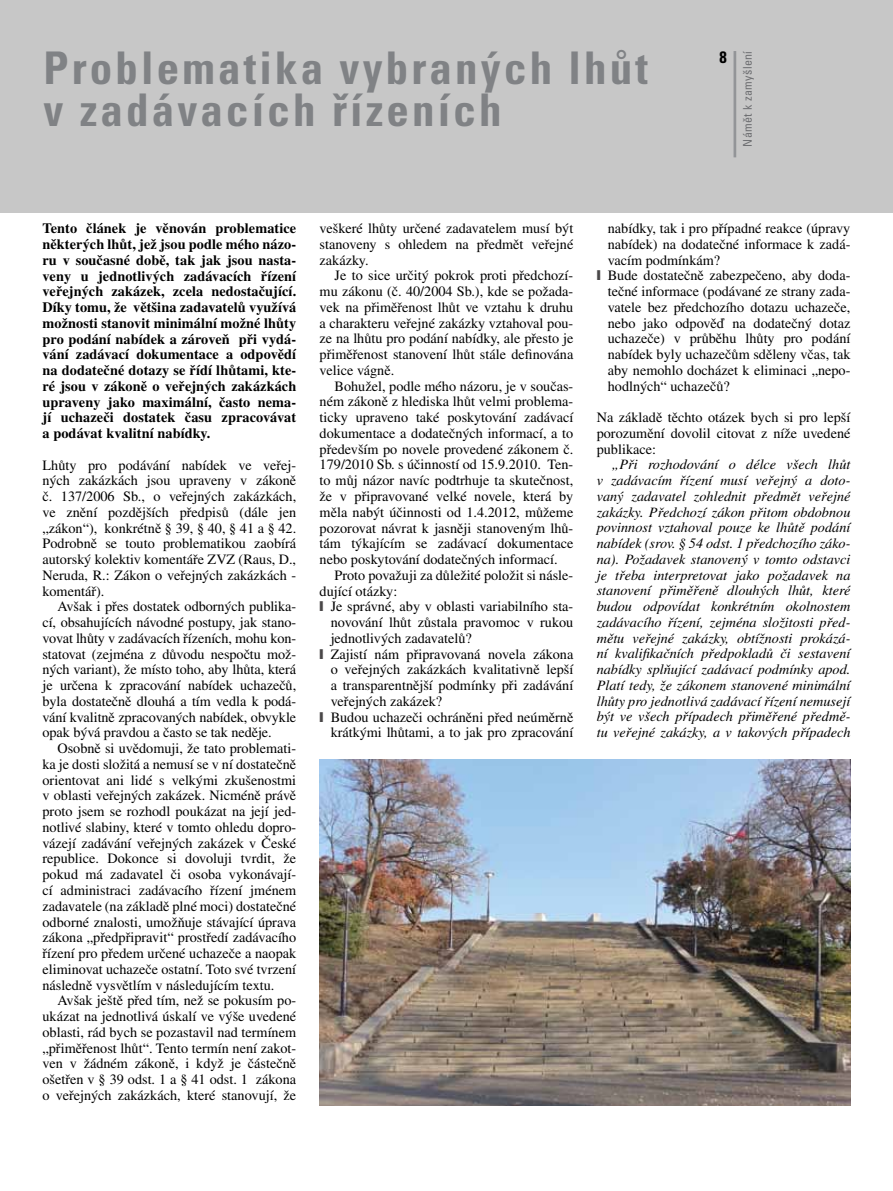
<style>
.page{position:relative;width:893px;height:1191px;background:#fff}
.page>*{position:absolute;margin:0;border:0;box-sizing:border-box;transform-origin:0 0}
.t1{font:700 condensed 45px/42px "Univers OT";letter-spacing:.07em;color:#808285}
.t2{font:700 condensed 16.5px "Univers OT";color:#000}
.t3{font:14.25px/15.8px "Times LT Std";color:#000;text-align:justify}
.t4{font:italic 14.25px/15.8px "Times LT Std";color:#000;text-align:justify}
.t5{font:700 14.25px/15.8px "Times LT Std";letter-spacing:.005em;color:#000;text-align:justify}
.t6{font:condensed 12px "Univers OT";letter-spacing:.03em;color:#6d6e71}
</style>
<div class="page">
<div style="left:0;top:0;width:893px;height:213px;background:#c7c7c7"></div>
<hr style="left:733px;top:51px;width:3px;height:106px;background:#939598">
<img style="left:320px;top:759px;width:530px;height:347px">
<h1 class="t1" style="left:44px;top:47px;width:606px">Problematika vybraných lhůt v zadávacích řízeních</h1>
<p class="t2" style="left:720px;top:48px;width:9px">8</p>
<p class="t6" style="left:741px;top:147px;width:97px;rotate:-90deg">Námět k zamyšlení</p>
<p class="t5" style="left:43px;top:221px;width:255px">Tento článek je věnován problematice některých lhůt, jež jsou podle mého názo&shy;ru v současné době, tak jak jsou nasta&shy;veny u jednotlivých zadávacích řízení veřejných zakázek, zcela nedostačující.<br>Díky tomu, že většina zadavatelů využívá možnosti stanovit minimální možné lhůty pro podání nabídek a zároveň při vydá&shy;vání zadávací dokumentace a odpovědí na dodatečné dotazy se řídí lhůtami, kte&shy;ré jsou v zákoně o veřejných zakázkách upraveny jako maximální, často nema&shy;jí uchazeči dostatek času zpracovávat a podávat kvalitní nabídky.</p>
<p class="t3" style="left:43px;top:457px;width:255px">Lhůty pro podávání nabídek ve veřej&shy;ných zakázkách jsou upraveny v zákoně č. 137/2006 Sb., o veřejných zakázkách, ve znění pozdějších předpisů (dále jen „zákon“), konkrétně § 39, § 40, § 41 a § 42.<br>Podrobně se touto problematikou zaobírá autorský kolektiv komentáře ZVZ (Raus, D., Neruda, R.: Zákon o veřejných zakázkách - komentář).</p>
<p class="t3" style="left:43px;top:599px;width:255px;text-indent:15px">Avšak i přes dostatek odborných publika&shy;cí, obsahujících návodné postupy, jak stano&shy;vovat lhůty v zadávacích řízeních, mohu kon&shy;statovat (zejména z důvodu nespočtu mož&shy;ných variant), že místo toho, aby lhůta, která je určena k zpracování nabídek uchazečů, byla dostatečně dlouhá a tím vedla k podá&shy;vání kvalitně zpracovaných nabídek, obvykle opak bývá pravdou a často se tak neděje.</p>
<p class="t3" style="left:43px;top:740px;width:255px;text-indent:15px">Osobně si uvědomuji, že tato problemati&shy;ka je dosti složitá a nemusí se v ní dostatečně orientovat ani lidé s velkými zkušenostmi v oblasti veřejných zakázek. Nicméně právě proto jsem se rozhodl poukázat na její jed&shy;notlivé slabiny, které v tomto ohledu dopro&shy;vázejí zadávání veřejných zakázek v České republice. Dokonce si dovoluji tvrdit, že pokud má zadavatel či osoba vykonávají&shy;cí administraci zadávacího řízení jménem zadavatele (na základě plné moci) dostatečné odborné znalosti, umožňuje stávající úprava zákona „předpřipravit“ prostředí zadávacího řízení pro předem určené uchazeče a naopak eliminovat uchazeče ostatní. Toto své tvrzení následně vysvětlím v následujícím textu.</p>
<p class="t3" style="left:43px;top:992px;width:255px;text-indent:15px">Avšak ještě před tím, než se pokusím po&shy;ukázat na jednotlivá úskalí ve výše uvedené oblasti, rád bych se pozastavil nad termínem „přiměřenost lhůt“. Tento termín není zakot&shy;ven v žádném zákoně, i když je částečně ošetřen v § 39 odst. 1 a § 41 odst. 1 zákona o veřejných zakázkách, které stanovují, že</p>
<p class="t3" style="left:320px;top:220px;width:255px">veškeré lhůty určené zadavatelem musí být stanoveny s ohledem na předmět veřejné zakázky.</p>
<p class="t3" style="left:320px;top:268px;width:255px;text-indent:15px">Je to sice určitý pokrok proti předchozí&shy;mu zákonu (č. 40/2004 Sb.), kde se požada&shy;vek na přiměřenost lhůt ve vztahu k druhu a charakteru veřejné zakázky vztahoval pou&shy;ze na lhůtu pro podání nabídky, ale přesto je přiměřenost stanovení lhůt stále definována velice vágně.</p>
<p class="t3" style="left:320px;top:378px;width:255px;text-indent:15px">Bohužel, podle mého názoru, je v součas&shy;ném zákoně z hlediska lhůt velmi problema&shy;ticky upraveno také poskytování zadávací dokumentace a dodatečných informací, a to především po novele provedené zákonem č.<br>179/2010 Sb. s účinností od 15.9.2010. Ten&shy;to můj názor navíc podtrhuje ta skutečnost, že v připravované velké novele, která by měla nabýt účinnosti od 1.4.2012, můžeme pozorovat návrat k jasněji stanoveným lhů&shy;tám týkajícím se zadávací dokumentace nebo poskytování dodatečných informací.</p>
<p class="t3" style="left:320px;top:567px;width:255px;text-indent:15px">Proto považuji za důležité položit si násle&shy;dující otázky:</p>
<p class="t3" style="left:331px;top:598px;width:244px;text-align:left">Je správné, aby v oblasti variabilního sta&shy;novování lhůt zůstala pravomoc v rukou jednotlivých zadavatelů?<br>Zajistí nám připravovaná novela zákona o veřejných zakázkách kvalitativně lepší a transparentnější podmínky při zadávání veřejných zakázek?<br>Budou uchazeči ochráněni před neúměrně krátkými lhůtami, a to jak pro zpracování</p>
<p class="t3" style="left:608px;top:220px;width:244px;text-align:left">nabídky, tak i pro případné reakce (úpravy nabídek) na dodatečné informace k zadá&shy;vacím podmínkám?<br>Bude dostatečně zabezpečeno, aby doda&shy;tečné informace (podávané ze strany zada&shy;vatele bez předchozího dotazu uchazeče, nebo jako odpověď na dodatečný dotaz uchazeče) v průběhu lhůty pro podání nabídek byly uchazečům sděleny včas, tak aby nemohlo docházet k eliminaci „nepo&shy;hodlných“ uchazečů?</p>
<p class="t3" style="left:597px;top:409px;width:255px">Na základě těchto otázek bych si pro lepší porozumění dovolil citovat z níže uvedené publikace:</p>
<p class="t4" style="left:597px;top:457px;width:255px;text-indent:15px">„Při rozhodování o délce všech lhůt v zadávacím řízení musí veřejný a doto&shy;vaný zadavatel zohlednit předmět veřejné zakázky. Předchozí zákon přitom obdobnou povinnost vztahoval pouze ke lhůtě podání nabídek (srov. § 54 odst. 1 předchozího záko&shy;na). Požadavek stanovený v tomto odstavci je třeba interpretovat jako požadavek na stanovení přiměřeně dlouhých lhůt, které budou odpovídat konkrétním okolnostem zadávacího řízení, zejména složitosti před&shy;mětu veřejné zakázky, obtížnosti prokázá&shy;ní kvalifikačních předpokladů či sestavení nabídky splňující zadávací podmínky apod.<br>Platí tedy, že zákonem stanovené minimální lhůty pro jednotlivá zadávací řízení nemusejí být ve všech případech přiměřené předmě&shy;tu veřejné zakázky, a v takových případech</p>
</div>
